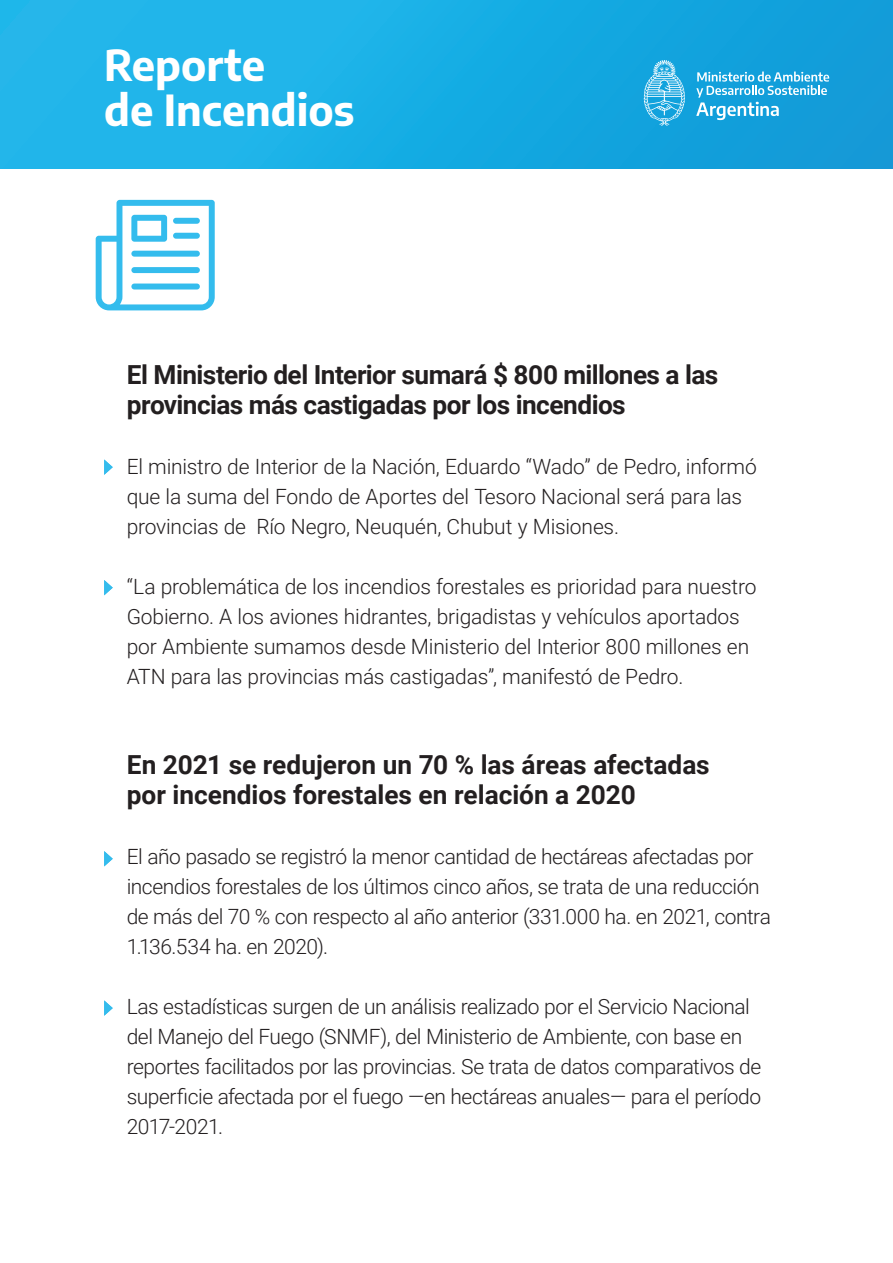
<style>
.page{position:relative;width:893px;height:1263px;background:#fff}
.page>*{position:absolute;margin:0;border:0;box-sizing:border-box;transform-origin:0 0}
.t1{font:700 42px/44.4px "Encode Sans";color:#fff}
.t2{font:700 26.25px/30px "Roboto";letter-spacing:-.015em;color:#231f20}
.t3{font:300 21px/30px "Roboto";letter-spacing:-.02em;color:#231f20}
</style>
<div class="page">
<div style="left:0;top:0;width:893px;height:169px;background:linear-gradient(to right,#24bbee,#0e9cd8)"></div>
<svg style="left:696px;top:72px;width:133px;height:48px"></svg>
<svg style="left:644px;top:60px;width:41px;height:66px"></svg>
<svg style="left:96px;top:200px;width:119px;height:110px"></svg>
<svg style="left:104px;top:851px;width:9px;height:15px"></svg>
<svg style="left:104px;top:1000px;width:9px;height:16px"></svg>
<svg style="left:104px;top:459px;width:9px;height:16px"></svg>
<svg style="left:104px;top:580px;width:9px;height:15px"></svg>
<h1 class="t1" style="left:104px;top:41px;width:252px">Reporte<br>de Incendios</h1>
<p class="t2" style="left:127px;top:359px;width:593px">El Ministerio del Interior sumará $ 800 millones a las provincias más castigadas por los incendios</p>
<p class="t3" style="left:127px;top:451px;width:632px">El ministro de Interior de la Nación, Eduardo “Wado” de Pedro, informó que la suma del Fondo de Aportes del Tesoro Nacional será para las provincias de Río Negro, Neuquén, Chubut y Misiones.</p>
<p class="t3" style="left:127px;top:571px;width:631px">“La problemática de los incendios forestales es prioridad para nuestro Gobierno. A los aviones hidrantes, brigadistas y vehículos aportados por Ambiente sumamos desde Ministerio del Interior 800 millones en ATN para las provincias más castigadas”, manifestó de Pedro.</p>
<p class="t2" style="left:127px;top:749px;width:585px">En 2021 se redujeron un 70 % las áreas afectadas por incendios forestales en relación a 2020</p>
<p class="t3" style="left:127px;top:841px;width:646px">El año pasado se registró la menor cantidad de hectáreas afectadas por incendios forestales de los últimos cinco años, se trata de una reducción de más del 70 % con respecto al año anterior (331.000 ha. en 2021, contra 1.136.534 ha. en 2020).</p>
<p class="t3" style="left:127px;top:991px;width:636px">Las estadísticas surgen de un análisis realizado por el Servicio Nacional del Manejo del Fuego (SNMF), del Ministerio de Ambiente, con base en reportes facilitados por las provincias. Se trata de datos comparativos de superficie afectada por el fuego —en hectáreas anuales— para el período 2017-2021.</p>
</div>
